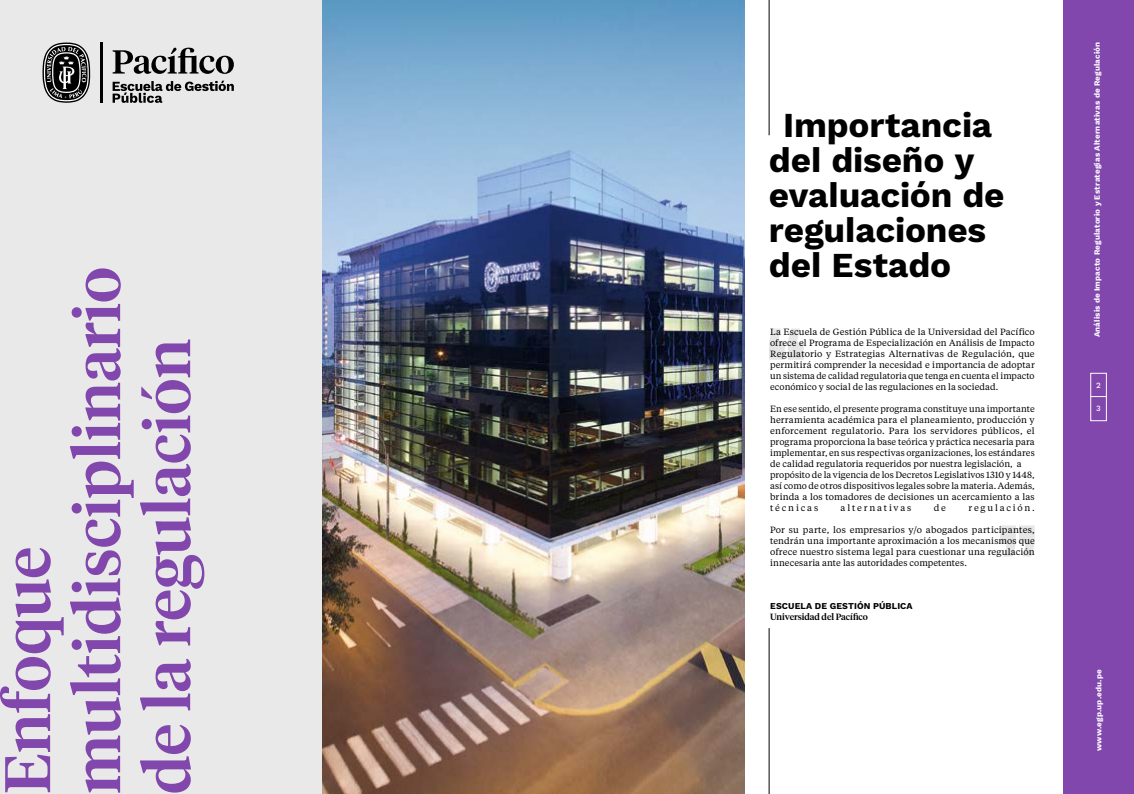
<style>
.page{position:relative;width:1134px;height:794px;background:#fff}
.page>*{position:absolute;margin:0;border:0;box-sizing:border-box;transform-origin:0 0}
.t1{font:500 64px/70px "Tiempos Headline";color:#8147ad}
.t2{font:700 35px/35px "Work Sans";letter-spacing:-.005em;color:#000}
.t3{font:9px/11px "Tiempos Text";letter-spacing:.01em;color:#000;text-align:justify}
.t4{font:700 9px "Work Sans";letter-spacing:.01em;color:#000}
.t5{font:9px "Tiempos Text";letter-spacing:.19em;color:#000}
.t6{font:500 9px "Tiempos Headline";letter-spacing:-.005em;color:#000}
.t7{font:700 8px "Work Sans";letter-spacing:.02em;color:#fff}
.t8{font:500 8px "Work Sans";color:#fff}
</style>
<div class="page">
<svg style="left:1000px;top:525px;width:35px;height:31px"></svg>
<div style="left:0;top:0;width:379px;height:794px;background:#e9e9e9"></div>
<img style="left:323px;top:0;width:421px;height:794px">
<svg style="left:113px;top:48px;width:121px;height:26px"></svg>
<hr style="left:100px;top:43px;width:2px;height:60px;background:#000">
<svg style="left:113px;top:81px;width:121px;height:22px"></svg>
<svg style="left:42px;top:43px;width:49px;height:60px"></svg>
<svg style="left:769px;top:328px;width:35px;height:32px"></svg>
<hr style="left:769px;top:0;width:1px;height:135px;background:#000">
<hr style="left:769px;top:628px;width:1px;height:166px;background:#000">
<div style="left:1063px;top:0;width:71px;height:794px;background:#8147ad"></div>
<svg style="left:1092px;top:396px;width:13px;height:1px"></svg>
<div style="left:1090px;top:373px;width:17px;height:48px;border:1px solid #fff"></div>
<h1 class="t1" style="left:-11px;top:794px;width:528px;rotate:-90deg">Enfoque multidisciplinario de la regulación</h1>
<h2 class="t2" style="left:769px;top:110px;width:237px;text-indent:14px">Importancia del diseño y evaluación de regulaciones del Estado</h2>
<p class="t3" style="left:770px;top:326px;width:266px">La Escuela de Gestión Pública de la Universidad del Pacífico ofrece el Programa de Especialización en Análisis de Impacto Regulatorio y Estrategias Alternativas de Regulación, que permitirá comprender la necesidad e importancia de adoptar un sistema de calidad regulatoria que tenga en cuenta el impacto económico y social de las regulaciones en la sociedad.</p>
<p class="t3" style="left:770px;top:403px;width:266px;text-align:left">En ese sentido, el presente programa constituye una importante herramienta académica para el planeamiento, producción y enforcement regulatorio. Para los servidores públicos, el programa proporciona la base teórica y práctica necesaria para implementar, en sus respectivas organizaciones, los estándares de calidad regulatoria requeridos por nuestra legislación, a propósito de la vigencia de los Decretos Legislativos 1310 y 1448, así como de otros dispositivos legales sobre la materia. Además, brinda a los tomadores de decisiones un acercamiento a las técnicas</p>
<p class="t5" style="left:841px;top:502px;width:72px">alternativas</p>
<p class="t3" style="left:934px;top:502px;width:14px">de</p>
<p class="t5" style="left:968px;top:502px;width:68px">regulación.</p>
<p class="t3" style="left:770px;top:524px;width:266px">Por su parte, los empresarios y/o abogados participantes, tendrán una importante aproximación a los mecanismos que ofrece nuestro sistema legal para cuestionar una regulación innecesaria ante las autoridades competentes.</p>
<p class="t4" style="left:770px;top:600px;width:144px">ESCUELA DE GESTIÓN PÚBLICA</p>
<p class="t6" style="left:770px;top:610px;width:99px">Universidad del Pacífico</p>
<p class="t7" style="left:1092px;top:337px;width:297px;rotate:-90deg">Análisis de Impacto Regulatorio y Estrategias Alternativas de Regulación</p>
<p class="t8" style="left:1096px;top:381px;width:6px">2</p>
<p class="t8" style="left:1096px;top:404px;width:6px">3</p>
<p class="t7" style="left:1094px;top:751px;width:83px;rotate:-90deg">www.egp.up.edu.pe</p>
</div>
